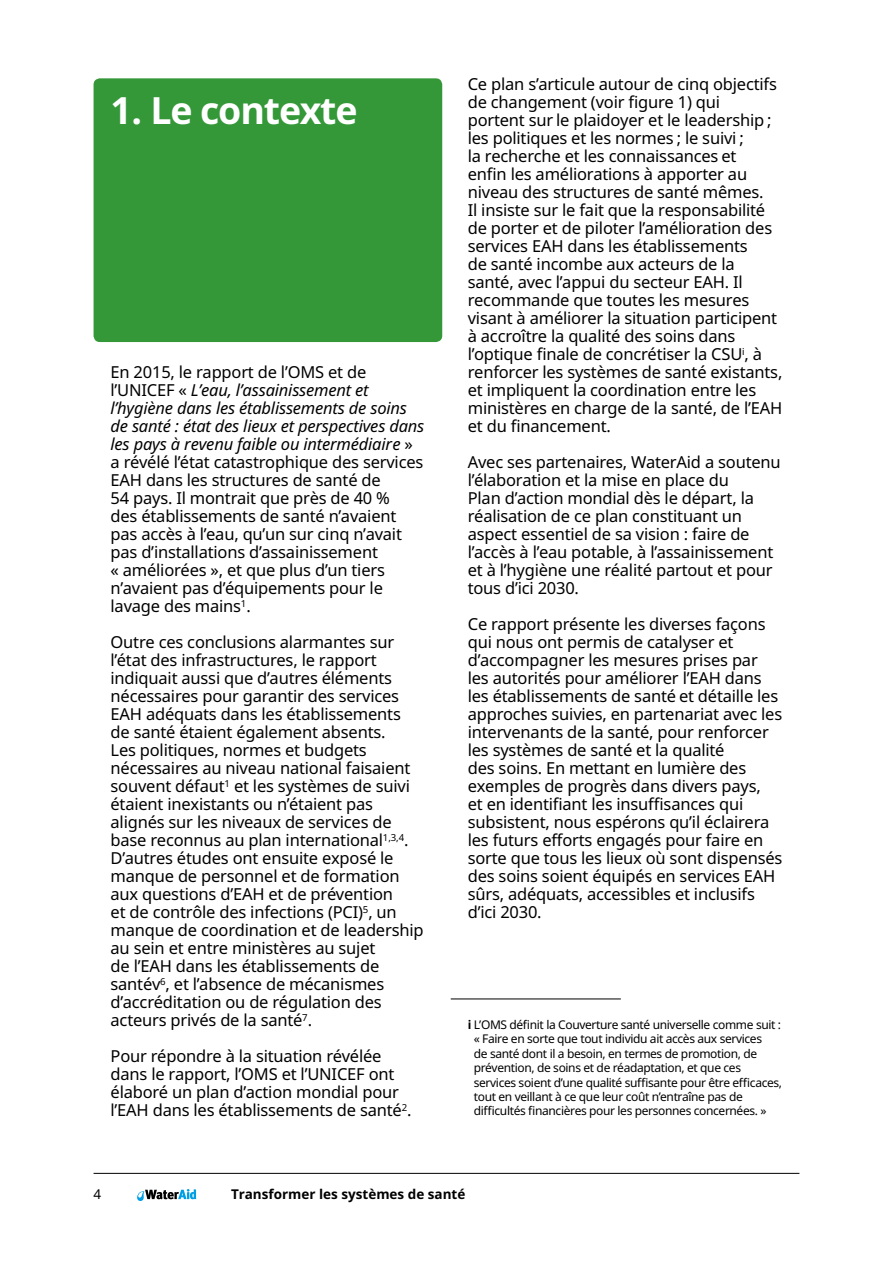
<style>
.page{position:relative;width:893px;height:1263px;background:#fff}
.page>*{position:absolute;margin:0;border:0;box-sizing:border-box;transform-origin:0 0}
.t1{font:700 37.5px "Noto Sans";letter-spacing:-.03em;color:#fff}
.t2{font:16.5px/18px "Noto Sans";letter-spacing:-.01em;color:#000}
.t3{font:700 13.5px "Noto Sans";color:#000}
.t4{font:13.5px "Noto Sans";color:#000}
.t5{font:12px/14.4px "Noto Sans";letter-spacing:-.03em;color:#000}
.s1{font-style:italic}
.s2{font-weight:700}
</style>
<div class="page">
<div style="left:94px;top:78px;width:348px;height:264px;background:#349839;border-radius:6px"></div>
<hr style="left:451px;top:999px;width:170px;height:1px;background:#000">
<hr style="left:94px;top:1173px;width:705px;height:1px;background:#000">
<svg style="left:137px;top:1189px;width:59px;height:12px"></svg>
<h1 class="t1" style="left:111px;top:84px;width:249px">1. Le contexte</h1>
<p class="t2" style="left:111px;top:363px;width:315px">En 2015, le rapport de l’OMS et de l’UNICEF « <span class="s1">L’eau, l’assainissement et l’hygiène dans les établissements de soins de santé : état des lieux et perspectives dans les pays à revenu faible ou intermédiaire</span> » a révélé l’état catastrophique des services EAH dans les structures de santé de<br>54 pays. Il montrait que près de 40 %<br>des établissements de santé n’avaient pas accès à l’eau, qu’un sur cinq n’avait pas d’installations d’assainissement<br>« améliorées », et que plus d’un tiers n’avaient pas d’équipements pour le lavage des mains<sup>1</sup>.</p>
<p class="t2" style="left:111px;top:633px;width:315px">Outre ces conclusions alarmantes sur l’état des infrastructures, le rapport indiquait aussi que d’autres éléments nécessaires pour garantir des services EAH adéquats dans les établissements de santé étaient également absents.<br>Les politiques, normes et budgets nécessaires au niveau national faisaient souvent défaut<sup>1</sup> et les systèmes de suivi étaient inexistants ou n’étaient pas alignés sur les niveaux de services de base reconnus au plan international<sup>1,3,4</sup>.<br>D’autres études ont ensuite exposé le manque de personnel et de formation aux questions d’EAH et de prévention<br>et de contrôle des infections (PCI)<sup>5</sup>, un manque de coordination et de leadership au sein et entre ministères au sujet<br>de l’EAH dans les établissements de santév<sup>6</sup>, et l’absence de mécanismes d’accréditation ou de régulation des acteurs privés de la santé<sup>7</sup>.</p>
<p class="t2" style="left:111px;top:1047px;width:302px">Pour répondre à la situation révélée dans le rapport, l’OMS et l’UNICEF ont élaboré un plan d’action mondial pour l’EAH dans les établissements de santé<sup>2</sup>.</p>
<p class="t2" style="left:468px;top:75px;width:316px">Ce plan s’articule autour de cinq objectifs de changement (voir figure 1) qui<br>portent sur le plaidoyer et le leadership ; les politiques et les normes ; le suivi ;<br>la recherche et les connaissances et<br>enfin les améliorations à apporter au niveau des structures de santé mêmes.<br>Il insiste sur le fait que la responsabilité de porter et de piloter l’amélioration des services EAH dans les établissements<br>de santé incombe aux acteurs de la santé, avec l’appui du secteur EAH. Il recommande que toutes les mesures visant à améliorer la situation participent à accroître la qualité des soins dans l’optique finale de concrétiser la CSU<sup>i</sup>, à renforcer les systèmes de santé existants, et impliquent la coordination entre les ministères en charge de la santé, de l’EAH et du financement.</p>
<p class="t2" style="left:468px;top:453px;width:314px">Avec ses partenaires, WaterAid a soutenu l’élaboration et la mise en place du<br>Plan d’action mondial dès le départ, la réalisation de ce plan constituant un aspect essentiel de sa vision : faire de l’accès à l’eau potable, à l’assainissement et à l’hygiène une réalité partout et pour tous d’ici 2030.</p>
<p class="t2" style="left:468px;top:615px;width:316px">Ce rapport présente les diverses façons qui nous ont permis de catalyser et d’accompagner les mesures prises par les autorités pour améliorer l’EAH dans les établissements de santé et détaille les approches suivies, en partenariat avec les intervenants de la santé, pour renforcer les systèmes de santé et la qualité<br>des soins. En mettant en lumière des exemples de progrès dans divers pays,<br>et en identifiant les insuffisances qui subsistent, nous espérons qu’il éclairera les futurs efforts engagés pour faire en sorte que tous les lieux où sont dispensés des soins soient équipés en services EAH sûrs, adéquats, accessibles et inclusifs d’ici 2030.</p>
<p class="t5" style="left:474px;top:1017px;width:310px;text-indent:-6px"><span class="s2">i</span> L’OMS définit la Couverture santé universelle comme suit : « Faire en sorte que tout individu ait accès aux services<br>de santé dont il a besoin, en termes de promotion, de prévention, de soins et de réadaptation, et que ces services soient d’une qualité suffisante pour être efficaces, tout en veillant à ce que leur coût n’entraîne pas de difficultés financières pour les personnes concernées. »</p>
<p class="t4" style="left:94px;top:1185px;width:9px">4</p>
<p class="t3" style="left:231px;top:1184px;width:236px">Transformer les systèmes de santé</p>
</div>
